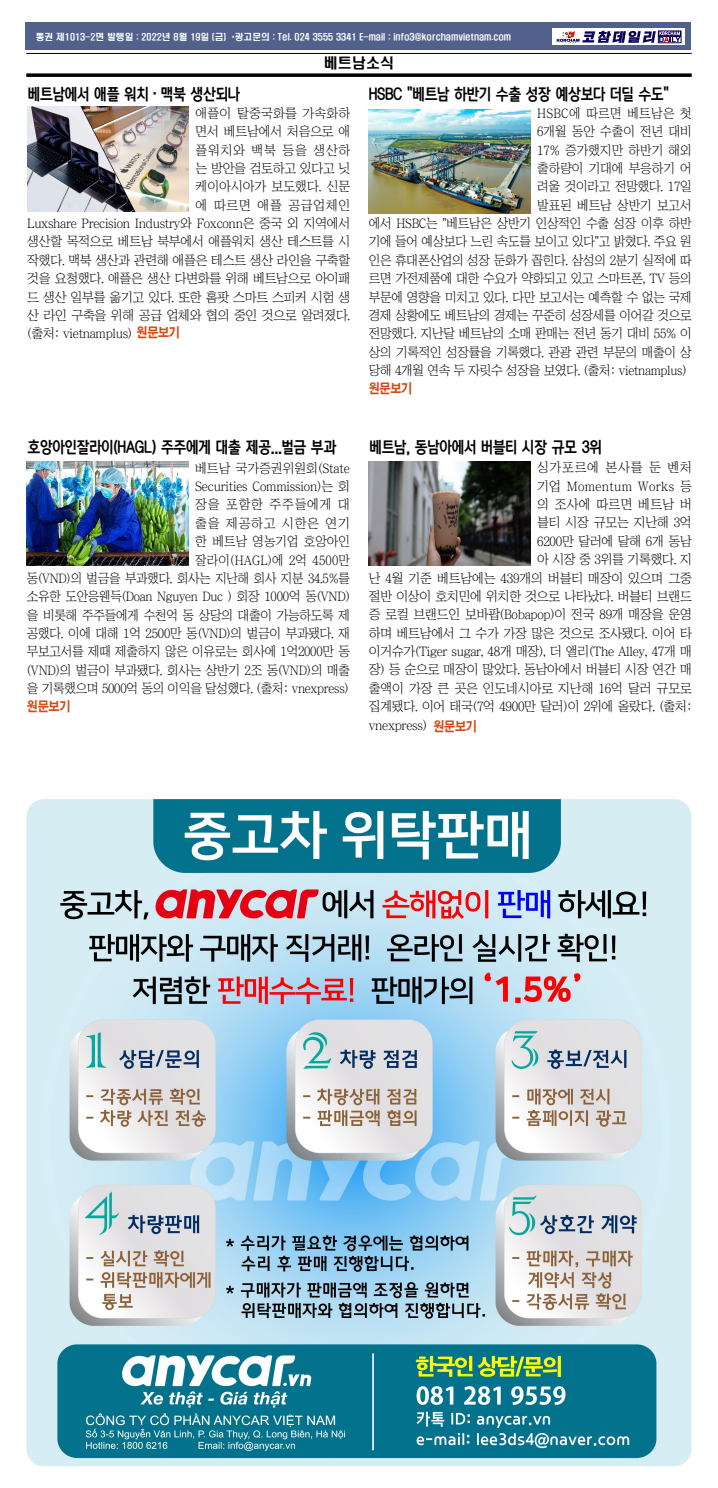
<style>
.page{position:relative;width:718px;height:1488px;background:#fff}
.page>*{position:absolute;margin:0;border:0;box-sizing:border-box;transform-origin:0 0}
.t1{font:15.75px "Korean DREAM5 R";letter-spacing:-.03em;color:#000;scale:.85 1}
.t2{font:14px "H2 hdr M";color:#000}
.t3{font:13.12px/18.4px "Chosunilbo NM";letter-spacing:-.02em;color:#000;text-align:right}
.t4{font:13.12px "Chosunilbo NM";color:#000}
.t5{font:13.12px "Chosunilbo NM";letter-spacing:.055em;color:#000}
.t6{font:13.12px "Chosunilbo NM";letter-spacing:.025em;color:#000}
.t7{font:13.12px "Chosunilbo NM";letter-spacing:.005em;color:#000}
.t8{font:13.12px "H2 gtr E";letter-spacing:-.03em;color:#d54915;scale:.85 1}
.t9{font:13.12px "Chosunilbo NM";letter-spacing:.015em;color:#000}
.t10{font:13.12px "Chosunilbo NM";letter-spacing:.02em;color:#000}
.t11{font:8.75px "H2 hdr M";color:#fff}
</style>
<div class="page">
<div style="left:26px;top:23px;width:665px;height:27px;background:#52618c"></div>
<div style="left:552px;top:28px;width:133px;height:17px;background:#fff"></div>
<div style="left:658px;top:31px;width:23px;height:12px;border:1px solid #080059"></div>
<svg style="left:556px;top:31px;width:124px;height:12px"></svg>
<hr style="left:26px;top:53px;width:665px;height:1px;background:#000">
<svg style="left:26px;top:73px;width:665px;height:4px;background:#1f1f1f"></svg>
<img style="left:27px;top:461px;width:161px;height:104px">
<img style="left:27px;top:107px;width:161px;height:104px">
<img style="left:369px;top:461px;width:161px;height:104px">
<img style="left:369px;top:109px;width:161px;height:104px">
<img style="left:27px;top:799px;width:664px;height:667px">
<p class="t11" style="left:36px;top:32px;width:477px">통권 제1013-2면 발행일 : 2022년 8월 19일 (금) *광고문의 : Tel. 024 3555 3341 E-mail : info3@korchamvietnam.com</p>
<p class="t2" style="left:324px;top:56px;width:71px">베트남소식</p>
<p class="t1" style="left:28px;top:86px;width:251px">베트남에서 애플 워치·맥북 생산되나</p>
<p class="t9" style="left:195px;top:106px;width:156px">애플이 탈중국화를 가속화하</p>
<p class="t3" style="left:195px;top:122px;width:156px">면서 베트남에서 처음으로 애</p>
<p class="t5" style="left:195px;top:143px;width:156px">플워치와 백북 등을 생산하</p>
<p class="t3" style="left:195px;top:159px;width:156px">는 방안을 검토하고 있다고 닛</p>
<p class="t4" style="left:195px;top:180px;width:156px">케이아시아가 보도했다. 신문</p>
<p class="t5" style="left:195px;top:198px;width:156px">에 따르면 애플 공급업체인</p>
<p class="t3" style="left:27px;top:214px;width:324px">Luxshare Precision Industry와 Foxconn은 중국 외 지역에서</p>
<p class="t3" style="left:27px;top:232px;width:324px">생산할 목적으로 베트남 북부에서 애플워치 생산 테스트를 시</p>
<p class="t3" style="left:27px;top:251px;width:324px">작했다. 맥북 생산과 관련해 애플은 테스트 생산 라인을 구축할</p>
<p class="t3" style="left:27px;top:269px;width:324px">것을 요청했다. 애플은 생산 다변화를 위해 베트남으로 아이패</p>
<p class="t3" style="left:27px;top:288px;width:324px">드 생산 일부를 옮기고 있다. 또한 홈팟 스마트 스피커 시험 생</p>
<p class="t3" style="left:27px;top:306px;width:324px">산 라인 구축을 위해 공급 업체와 협의 중인 것으로 알려졌다.</p>
<p class="t3" style="left:27px;top:324px;width:107px">(출처: vietnamplus)</p>
<p class="t8" style="left:136px;top:325px;width:53px">원문보기</p>
<p class="t1" style="left:28px;top:438px;width:365px">호앙아인잘라이(HAGL) 주주에게 대출 제공...벌금 부과</p>
<p class="t3" style="left:27px;top:459px;width:324px">베트남 국가증권위원회(State<br>Securities Commission)는 회<br>장을 포함한 주주들에게 대<br>출을 제공하고 시한은 연기<br>한 베트남 영농기업 호앙아인<br>잘라이(HAGL)에 2억 4500만<br>동(VND)의 벌금을 부과했다. 회사는 지난해 회사 지분 34.5%를 소유한 도안응웬득(Doan Nguyen Duc ) 회장 1000억 동(VND) 을 비롯해 주주들에게 수천억 동 상당의 대출이 가능하도록 제 공했다. 이에 대해 1억 2500만 동(VND)의 벌금이 부과됐다. 재 무보고서를 제때 제출하지 않은 이유로는 회사에 1억2000만 동 (VND)의 벌금이 부과됐다. 회사는 상반기 2조 동(VND)의 매출 을 기록했으며 5000억 동의 이익을 달성했다. (출처: vnexpress)</p>
<p class="t8" style="left:27px;top:700px;width:53px">원문보기</p>
<p class="t1" style="left:369px;top:86px;width:354px">HSBC "베트남 하반기 수출 성장 예상보다 더딜 수도"</p>
<p class="t6" style="left:537px;top:106px;width:156px">HSBC에 따르면 베트남은 첫</p>
<p class="t7" style="left:537px;top:125px;width:156px">6개월 동안 수출이 전년 대비</p>
<p class="t7" style="left:537px;top:143px;width:156px">17% 증가했지만 하반기 해외</p>
<p class="t4" style="left:537px;top:161px;width:156px">출하량이 기대에 부응하기 어</p>
<p class="t3" style="left:537px;top:177px;width:156px">려울 것이라고 전망했다. 17일</p>
<p class="t4" style="left:537px;top:198px;width:156px">발표된 베트남 상반기 보고서</p>
<p class="t3" style="left:369px;top:214px;width:324px">에서 HSBC는 "베트남은 상반기 인상적인 수출 성장 이후 하반</p>
<p class="t3" style="left:369px;top:232px;width:324px">기에 들어 예상보다 느린 속도를 보이고 있다"고 밝혔다. 주요 원</p>
<p class="t3" style="left:369px;top:251px;width:324px">인은 휴대폰산업의 성장 둔화가 꼽힌다. 삼성의 2분기 실적에 따</p>
<p class="t3" style="left:369px;top:269px;width:324px">르면 가전제품에 대한 수요가 약화되고 있고 스마트폰, TV 등의</p>
<p class="t3" style="left:369px;top:288px;width:324px">부문에 영향을 미치고 있다. 다만 보고서는 예측할 수 없는 국제</p>
<p class="t3" style="left:369px;top:306px;width:324px">경제 상황에도 베트남의 경제는 꾸준히 성장세를 이어갈 것으로</p>
<p class="t3" style="left:369px;top:324px;width:324px">전망했다. 지난달 베트남의 소매 판매는 전년 동기 대비 55% 이</p>
<p class="t3" style="left:369px;top:343px;width:324px">상의 기록적인 성장률을 기록했다. 관광 관련 부문의 매출이 상</p>
<p class="t3" style="left:369px;top:361px;width:319px">당해 4개월 연속 두 자릿수 성장을 보였다. (출처: vietnamplus)</p>
<p class="t8" style="left:369px;top:382px;width:53px">원문보기</p>
<p class="t1" style="left:369px;top:438px;width:275px">베트남, 동남아에서 버블티 시장 규모 3위</p>
<p class="t5" style="left:537px;top:461px;width:156px">싱가포르에 본사를 둔 벤처</p>
<p class="t6" style="left:537px;top:479px;width:156px">기업 Momentum Works 등</p>
<p class="t10" style="left:537px;top:497px;width:156px">의 조사에 따르면 베트남 버</p>
<p class="t3" style="left:537px;top:513px;width:156px">블티 시장 규모는 지난해 3억</p>
<p class="t3" style="left:537px;top:532px;width:156px">6200만 달러에 달해 6개 동남</p>
<p class="t3" style="left:537px;top:550px;width:156px">아 시장 중 3위를 기록했다. 지</p>
<p class="t3" style="left:369px;top:568px;width:324px">난 4월 기준 베트남에는 439개의 버블티 매장이 있으며 그중</p>
<p class="t3" style="left:369px;top:587px;width:324px">절반 이상이 호치민에 위치한 것으로 나타났다. 버블티 브랜드</p>
<p class="t3" style="left:369px;top:605px;width:324px">증 로컬 브랜드인 보바팝(Bobapop)이 전국 89개 매장을 운영</p>
<p class="t3" style="left:369px;top:624px;width:324px">하며 베트남에서 그 수가 가장 많은 것으로 조사됐다. 이어 타</p>
<p class="t3" style="left:369px;top:642px;width:324px">이거슈가(Tiger sugar, 48개 매장), 더 앨리(The Alley, 47개 매</p>
<p class="t3" style="left:369px;top:660px;width:324px">장) 등 순으로 매장이 많았다. 동남아에서 버블티 시장 연간 매</p>
<p class="t3" style="left:369px;top:679px;width:324px">출액이 가장 큰 곳은 인도네시아로 지난해 16억 달러 규모로</p>
<p class="t3" style="left:369px;top:697px;width:324px">집계됐다. 이어 태국(7억 4900만 달러)이 2위에 올랐다. (출처:</p>
<p class="t3" style="left:369px;top:715px;width:60px">vnexpress)</p>
<p class="t8" style="left:433px;top:719px;width:53px">원문보기</p>
</div>
